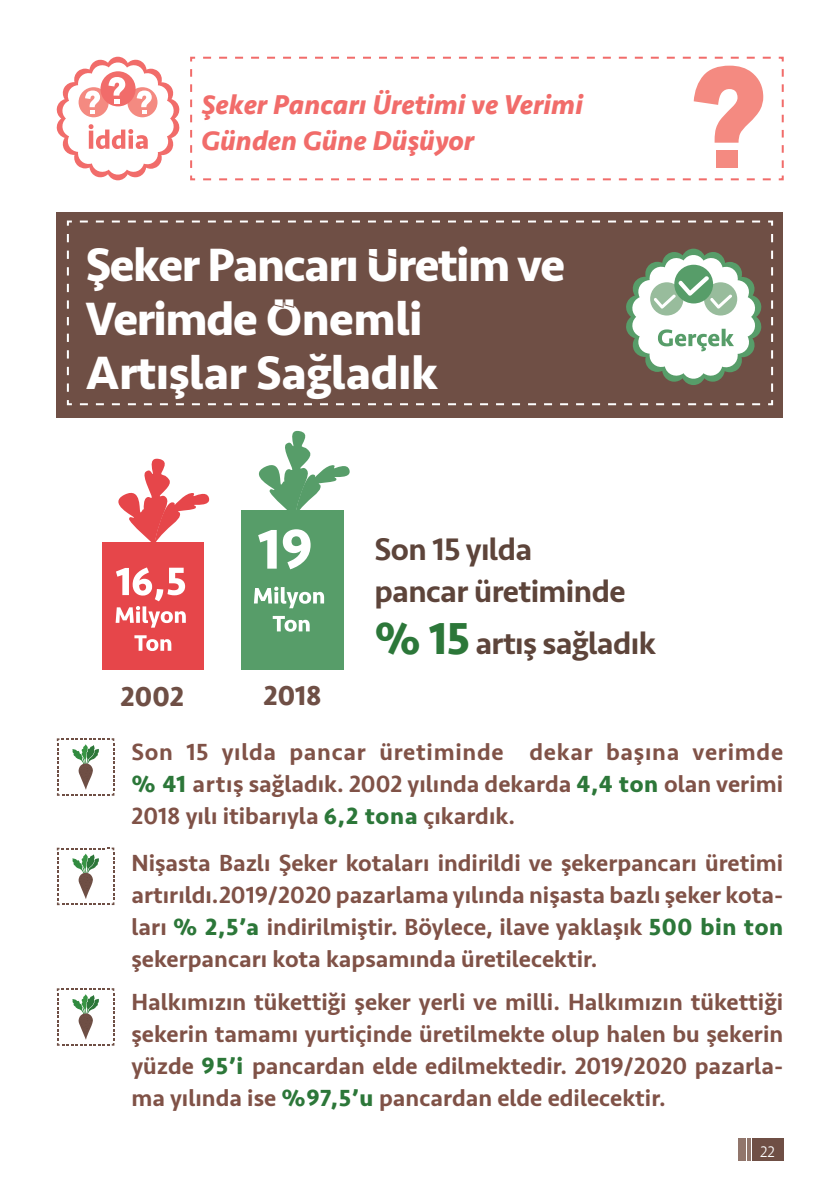
<style>
.page{position:relative;width:840px;height:1191px;background:#fff}
.page>*{position:absolute;margin:0;border:0;box-sizing:border-box;transform-origin:0 0}
.t1{font:700 58px "Seravek";color:#fff}
.t2{font:700 48px/54px "Seravek";letter-spacing:-.03em;color:#fff}
.t3{font:500 32px/42px "Seravek";letter-spacing:-.02em;color:#5d443a}
.t4{font:italic 700 28px/36px "Seravek";color:#f16c6a}
.t5{font:700 28px "Seravek";color:#6f4f45}
.t6{font:500 24px/32px "Seravek";color:#805247;text-align:justify}
.t7{font:300 16px "Seravek";color:#fff}
.s1{font-weight:700;font-size:46px;color:#2c7739}
.s2{font-weight:700;color:#2c7739}
</style>
<div class="page">
<svg style="left:258px;top:430px;width:92px;height:80px"></svg>
<div style="left:751px;top:1138px;width:31px;height:23px;background:#6f4f45"></div>
<hr style="left:746px;top:1138px;width:3px;height:23px;background:#91766c">
<hr style="left:742px;top:1138px;width:3px;height:23px;background:#91766c">
<hr style="left:737px;top:1138px;width:3px;height:23px;background:#91766c">
<div style="left:57px;top:213px;width:725px;height:205px;background:#6f4f45"></div>
<svg style="left:66px;top:220px;width:707px;height:186px"></svg>
<div style="left:241px;top:510px;width:103px;height:159px;background:#579d69"></div>
<svg style="left:254px;top:586px;width:70px;height:22px"></svg>
<svg style="left:272px;top:616px;width:37px;height:15px"></svg>
<svg style="left:118px;top:458px;width:92px;height:84px"></svg>
<div style="left:102px;top:542px;width:102px;height:127px;background:#e6464a"></div>
<svg style="left:116px;top:567px;width:70px;height:60px"></svg>
<svg style="left:134px;top:635px;width:37px;height:16px"></svg>
<svg style="left:190px;top:56px;width:594px;height:125px"></svg>
<svg style="left:693px;top:66px;width:69px;height:77px"></svg>
<div style="left:715px;top:150px;width:22px;height:18px;background:#f48a81"></div>
<svg style="left:56px;top:57px;width:124px;height:123px"></svg>
<svg style="left:625px;top:249px;width:136px;height:136px"></svg>
<svg style="left:57px;top:738px;width:57px;height:58px"></svg>
<svg style="left:57px;top:847px;width:57px;height:58px"></svg>
<svg style="left:57px;top:988px;width:57px;height:57px"></svg>
<p class="t4" style="left:201px;top:86px;width:383px">Şeker Pancarı Üretimi ve Verimi<br>Günden Güne Düşüyor</p>
<h2 class="t2" style="left:86px;top:237px;width:480px">Şeker Pancarı Üretim ve<br>Verimde Önemli<br>Artışlar Sağladık</h2>
<h1 class="t1" style="left:258px;top:503px;width:57px">19</h1>
<p class="t5" style="left:120px;top:674px;width:65px">2002</p>
<p class="t5" style="left:263px;top:673px;width:60px">2018</p>
<h3 class="t3" style="left:374px;top:528px;width:252px">Son 15 yılda pancar üretiminde</h3>
<h3 class="t3" style="left:374px;top:622px;width:283px"><span class="s1">% 15</span> artış sağladık</h3>
<p class="t6" style="left:131px;top:735px;width:653px">Son 15 yılda pancar üretiminde dekar başına verimde <span class="s2">% 41</span> artış sağladık. 2002 yılında dekarda <span class="s2">4,4 ton</span> olan verimi 2018 yılı itibarıyla <span class="s2">6,2 tona</span> çıkardık.</p>
<p class="t6" style="left:131px;top:846px;width:653px">Nişasta Bazlı Şeker kotaları indirildi ve şekerpancarı üretimi artırıldı.2019/2020 pazarlama yılında nişasta bazlı şeker kota&shy;ları <span class="s2">% 2,5’a</span> indirilmiştir. Böylece, ilave yaklaşık <span class="s2">500 bin ton </span>şekerpancarı kota kapsamında üretilecektir.</p>
<p class="t6" style="left:131px;top:986px;width:653px">Halkımızın tükettiği şeker yerli ve milli. Halkımızın tükettiği şekerin tamamı yurtiçinde üretilmekte olup halen bu şekerin yüzde <span class="s2">95’i</span> pancardan elde edilmektedir. 2019/2020 pazarla&shy;ma yılında ise <span class="s2">%97,5’u</span> pancardan elde edilecektir.</p>
<p class="t7" style="left:759px;top:1142px;width:16px">22</p>
</div>
